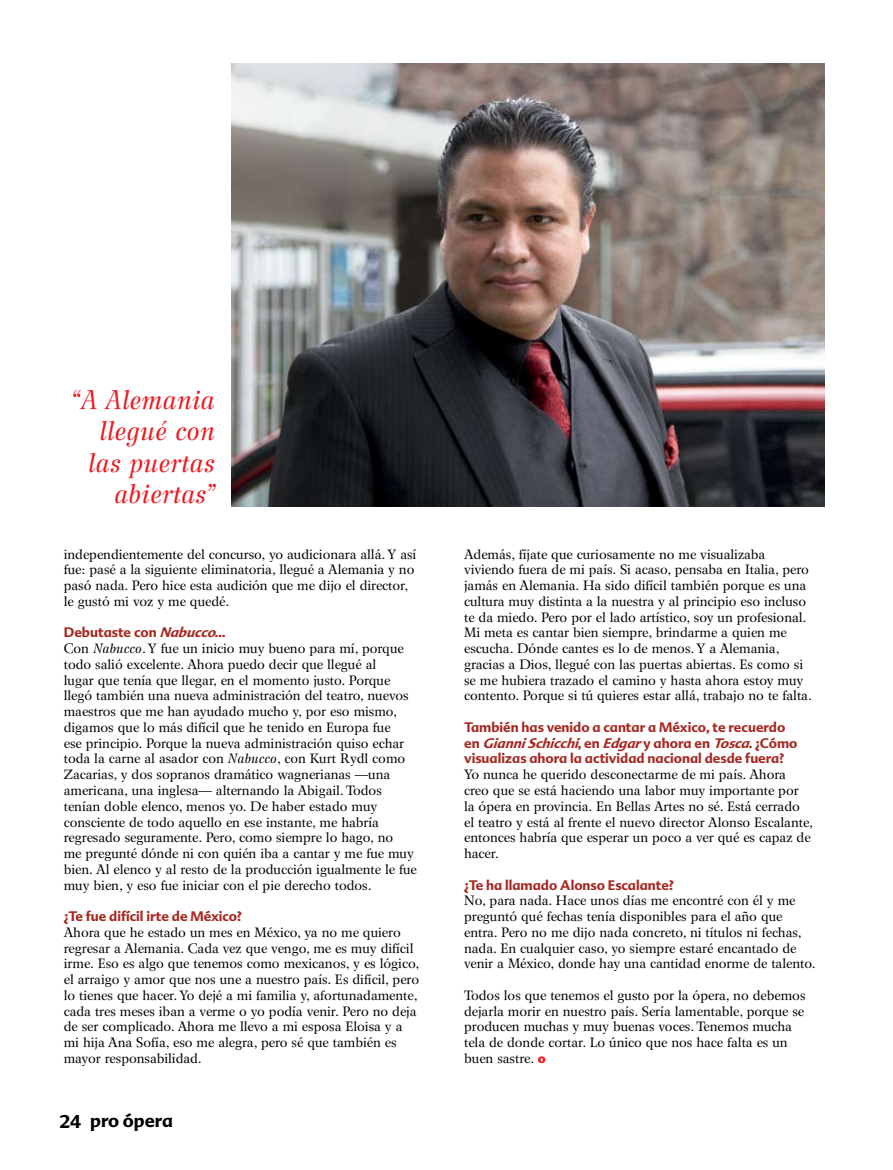
<style>
.page{position:relative;width:893px;height:1170px;background:#fff}
.page>*{position:absolute;margin:0;border:0;box-sizing:border-box;transform-origin:0 0}
.t1{font:italic 27px/31.5px "Wilke";color:#e91c22;text-align:right}
.t2{font:700 18px "Advert";color:#000}
.t3{font:13.5px/15.8px "Wilke";color:#000}
.t4{font:700 13.5px/15.8px "Advert";color:#a62821}
.s1{font-style:italic}
.s2{font-family:"Advert";font-weight:900;font-size:12.75px;color:#e91c22}
</style>
<div class="page">
<img style="left:232px;top:64px;width:593px;height:442px">
<h1 class="t1" style="left:72px;top:383px;width:145px">“A Alemania llegué con las puertas abiertas”</h1>
<p class="t3" style="left:64px;top:546px;width:354px">independientemente del concurso, yo audicionara allá. Y así fue: pasé a la siguiente eliminatoria, llegué a Alemania y no pasó nada. Pero hice esta audición que me dijo el director, le gustó mi voz y me quedé.</p>
<p class="t4" style="left:64px;top:624px;width:163px">Debutaste con <span class="s1">Nabucco</span>…</p>
<p class="t3" style="left:64px;top:640px;width:355px">Con <span class="s1">Nabucco</span>. Y fue un inicio muy bueno para mí, porque todo salió excelente. Ahora puedo decir que llegué al<br>lugar que tenía que llegar, en el momento justo. Porque llegó también una nueva administración del teatro, nuevos maestros que me han ayudado mucho y, por eso mismo, digamos que lo más difícil que he tenido en Europa fue<br>ese principio. Porque la nueva administración quiso echar toda la carne al asador con <span class="s1">Nabucco</span>, con Kurt Rydl como Zacarias, y dos sopranos dramático wagnerianas —una americana, una inglesa— alternando la Abigail. Todos tenían doble elenco, menos yo. De haber estado muy consciente de todo aquello en ese instante, me habría regresado seguramente. Pero, como siempre lo hago, no<br>me pregunté dónde ni con quién iba a cantar y me fue muy bien. Al elenco y al resto de la producción igualmente le fue muy bien, y eso fue iniciar con el pie derecho todos.</p>
<p class="t4" style="left:64px;top:908px;width:180px">¿Te fue difícil irte de México?</p>
<p class="t3" style="left:64px;top:924px;width:357px">Ahora que he estado un mes en México, ya no me quiero regresar a Alemania. Cada vez que vengo, me es muy difícil irme. Eso es algo que tenemos como mexicanos, y es lógico, el arraigo y amor que nos une a nuestro país. Es difícil, pero lo tienes que hacer. Yo dejé a mi familia y, afortunadamente, cada tres meses iban a verme o yo podía venir. Pero no deja de ser complicado. Ahora me llevo a mi esposa Eloisa y a mi hija Ana Sofía, eso me alegra, pero sé que también es mayor responsabilidad.</p>
<h2 class="t2" style="left:59px;top:1109px;width:115px">24 pro ópera</h2>
<p class="t3" style="left:464px;top:546px;width:349px">Además, fíjate que curiosamente no me visualizaba viviendo fuera de mi país. Si acaso, pensaba en Italia, pero jamás en Alemania. Ha sido difícil también porque es una cultura muy distinta a la nuestra y al principio eso incluso te da miedo. Pero por el lado artístico, soy un profesional.<br>Mi meta es cantar bien siempre, brindarme a quien me escucha. Dónde cantes es lo de menos. Y a Alemania, gracias a Dios, llegué con las puertas abiertas. Es como si se me hubiera trazado el camino y hasta ahora estoy muy contento. Porque si tú quieres estar allá, trabajo no te falta.</p>
<p class="t4" style="left:464px;top:719px;width:335px">También has venido a cantar a México, te recuerdo<br>e n <span class="s1">GianniSchicchi</span>, e n <span class="s1">Edgar</span>y a h o r a e n <span class="s1">Tosca</span>. ¿ C ó m o visualizas ahora la actividad nacional desde fuera?</p>
<p class="t3" style="left:464px;top:766px;width:351px">Yo nunca he querido desconectarme de mi país. Ahora creo que se está haciendo una labor muy importante por<br>la ópera en provincia. En Bellas Artes no sé. Está cerrado<br>el teatro y está al frente el nuevo director Alonso Escalante, entonces habría que esperar un poco a ver qué es capaz de hacer.</p>
<p class="t4" style="left:464px;top:876px;width:211px">¿Te ha llamado Alonso Escalante?</p>
<p class="t3" style="left:464px;top:892px;width:353px">No, para nada. Hace unos días me encontré con él y me preguntó qué fechas tenía disponibles para el año que entra. Pero no me dijo nada concreto, ni títulos ni fechas, nada. En cualquier caso, yo siempre estaré encantado de venir a México, donde hay una cantidad enorme de talento.</p>
<p class="t3" style="left:464px;top:987px;width:343px">Todos los que tenemos el gusto por la ópera, no debemos dejarla morir en nuestro país. Sería lamentable, porque se producen muchas y muy buenas voces. Tenemos mucha tela de donde cortar. Lo único que nos hace falta es un buen sastre. <span class="s2">o</span></p>
</div>
